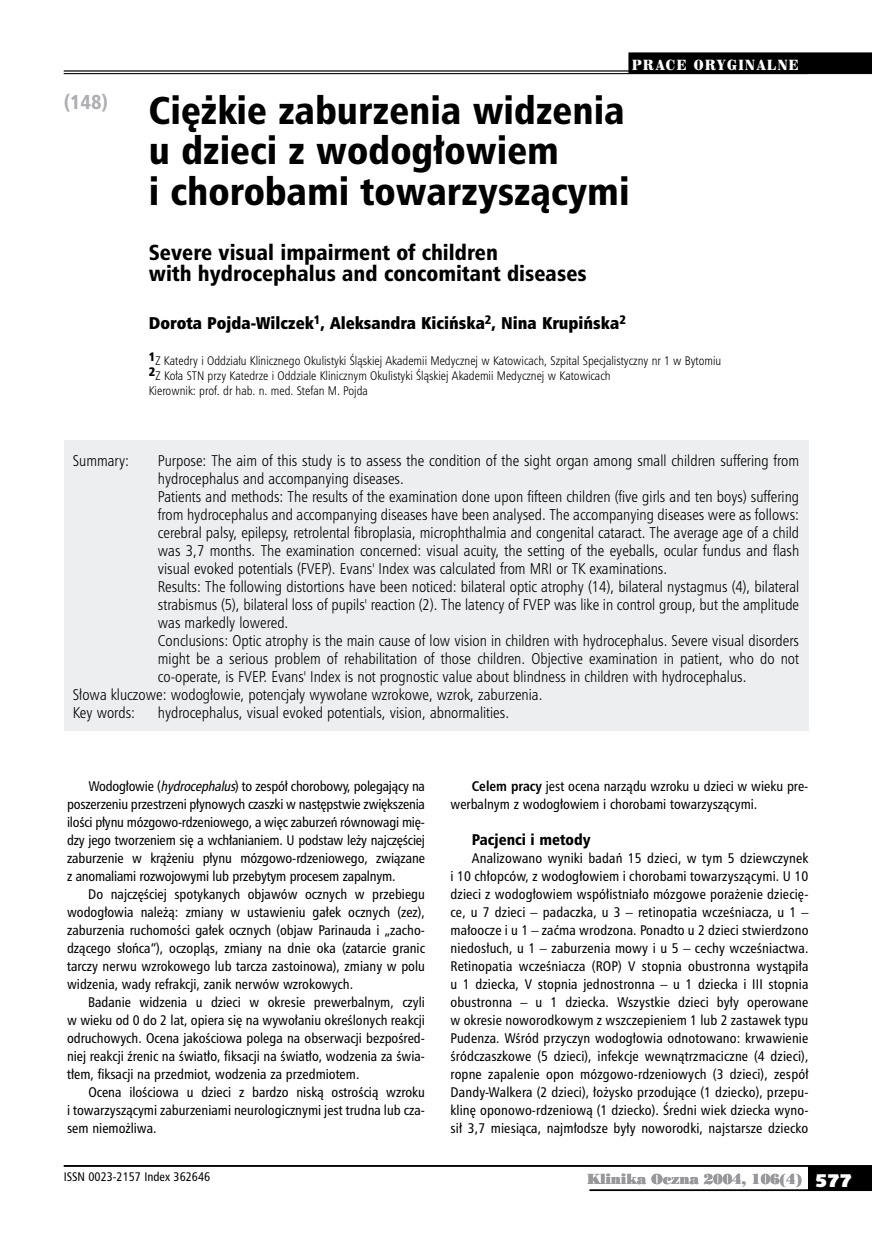
<style>
.page{position:relative;width:872px;height:1234px;background:#fff}
.page>*{position:absolute;margin:0;border:0;box-sizing:border-box;transform-origin:0 0}
.t1{font:37.5px/40.5px "Humnst 777 Blk Cn PL";color:#000}
.t2{font:21px/21px "Humnst 777 Blk Cn PL";color:#000}
.t3{font:19.5px "Humnst 777 Blk Cn PL";color:#aeafb2}
.t4{font:16.5px "Humnst 777 X Blk Cn PL";color:#000}
.t5{font:15px "Humnst 777 Lt Cn PL";color:#000}
.t6{font:15px "Humnst 777 Blk Cn PL";color:#000}
.t7{font:13.5px/18px "Humnst 777 Cn PL";color:#000;text-align:justify}
.t8{font:13.5px "Poster Bodoni PL";letter-spacing:-.015em;color:#98989c}
.t9{font:13.5px "Century 725 Blk PL";letter-spacing:.13em;color:#fff;scale:.8 1}
.t10{font:12px/15px "Humnst 777 Lt Cn PL";color:#000}
.t11{font:12px "Humnst 777 Cn PL";color:#000}
.s1{font-style:italic}
.s2{font-weight:700}
.s3{font-family:"Humanst 531 U Blk PL";font-size:18px;color:#fff}
</style>
<div class="page">
<div style="left:808px;top:1165px;width:64px;height:25px;background:#000"></div>
<hr style="left:64px;top:1164px;width:808px;height:2px;background:#000">
<hr style="left:589px;top:1189px;width:283px;height:1px;background:#000">
<hr style="left:64px;top:71px;width:808px;height:1px;background:#000">
<hr style="left:64px;top:73px;width:808px;height:1px;background:#000">
<div style="left:64px;top:440px;width:744px;height:290px;background:#edeeef"></div>
<div style="left:628px;top:52px;width:244px;height:22px;background:#000"></div>
<h3 class="t3" style="left:64px;top:89px;width:46px">(148)</h3>
<p class="t9" style="left:632px;top:56px;width:210px">PRACE ORYGINALNE</p>
<h1 class="t1" style="left:149px;top:89px;width:482px">Cięż-kie za-bu-rze-nia wi-dze-nia u dzie-ci z wo-do-gło-wiem<br>i cho-ro-ba-mi to-wa-rzy-szą-cy-mi</h1>
<h2 class="t2" style="left:149px;top:241px;width:439px">Se-ve-re vi-su-al im-pa-ir-ment of chil-dren<br>with hy-dro-ce-pha-lus and con-co-mi-tant di-se-ases</h2>
<p class="t4" style="left:149px;top:312px;width:479px">Do-ro-ta Poj-da--Wi-lcz-ek<sup>1</sup>, Alek-san-dra Ki-ciń-ska<sup>2</sup>, Ni-na Kru-piń-ska<sup>2</sup></p>
<p class="t10" style="left:149px;top:353px;width:574px"><sup>1</sup>Z Katedry i Oddziału Klinicznego Okulistyki Śląskiej Akademii Medycznej w Katowicach, Szpital Specjalistyczny nr 1 w Bytomiu<br><sup>2</sup>Z Koła STN przy Katedrze i Oddziale Klinicznym Okulistyki Śląskiej Akademii Medycznej w Katowicach<br>Kierownik: prof. dr hab. n. med. Stefan M. Pojda</p>
<p class="t5" style="left:73px;top:450px;width:58px">Summary:</p>
<p class="t5" style="left:158px;top:450px;width:643px">Purpose: The aim of this study is to assess the condition of the sight organ among small children suffering from</p>
<p class="t5" style="left:158px;top:468px;width:247px">hydrocephalus and accompanying diseases.</p>
<p class="t5" style="left:158px;top:486px;width:643px">Patients and methods: The results of the examination done upon fifteen children (five girls and ten boys) suffering</p>
<p class="t5" style="left:158px;top:504px;width:643px">from hydrocephalus and accompanying diseases have been analysed. The accompanying diseases were as follows:</p>
<p class="t5" style="left:158px;top:522px;width:643px">cerebral palsy, epilepsy, retrolental fibroplasia, microphthalmia and congenital cataract. The average age of a child</p>
<p class="t5" style="left:158px;top:540px;width:643px">was 3,7 months. The examination concerned: visual acuity, the setting of the eyeballs, ocular fundus and flash</p>
<p class="t5" style="left:158px;top:558px;width:511px">visual evoked potentials (FVEP). Evans' Index was calculated from MRI or TK examinations.</p>
<p class="t5" style="left:158px;top:576px;width:643px">Results: The following distortions have been noticed: bilateral optic atrophy (14), bilateral nystagmus (4), bilateral</p>
<p class="t5" style="left:158px;top:594px;width:643px">strabismus (5), bilateral loss of pupils' reaction (2). The latency of FVEP was like in control group, but the amplitude</p>
<p class="t5" style="left:158px;top:612px;width:132px">was markedly lowered.</p>
<p class="t5" style="left:158px;top:630px;width:642px">Conclusions: Optic atrophy is the main cause of low vision in children with hydrocephalus. Severe visual disorders</p>
<p class="t5" style="left:158px;top:648px;width:643px">might be a serious problem of rehabilitation of those children. Objective examination in patient, who do not</p>
<p class="t5" style="left:158px;top:666px;width:590px">co-operate, is FVEP. Evans' Index is not prognostic value about blindness in children with hydrocephalus.</p>
<p class="t5" style="left:73px;top:684px;width:471px">Słowa kluczowe: wodogłowie, potencjały wywołane wzrokowe, wzrok, zaburzenia.</p>
<p class="t5" style="left:73px;top:702px;width:64px">Key words:</p>
<p class="t5" style="left:158px;top:702px;width:353px">hydrocephalus, visual evoked potentials, vision, abnormalities.</p>
<p class="t7" style="left:67px;top:776px;width:359px;text-indent:21px">Wodogłowie (<span class="s1">hydrocephalus</span>) to zespół chorobowy, polegający na poszerzeniu przestrzeni płynowych czaszki w następstwie zwiększenia ilości płynu mózgowo-rdzeniowego, a więc zaburzeń równowagi mię&shy;dzy jego tworzeniem się a wchłanianiem. U podstaw leży najczęściej zaburzenie w krążeniu płynu mózgowo-rdzeniowego, związane z anomaliami rozwojowymi lub przebytym procesem zapalnym.</p>
<p class="t7" style="left:67px;top:884px;width:359px;text-indent:21px">Do najczęściej spotykanych objawów ocznych w przebiegu wodogłowia należą: zmiany w ustawieniu gałek ocznych (zez), zaburzenia ruchomości gałek ocznych (objaw Parinauda i „zacho&shy;dzącego słońca”), oczopląs, zmiany na dnie oka (zatarcie granic tarczy nerwu wzrokowego lub tarcza zastoinowa), zmiany w polu widzenia, wady refrakcji, zanik nerwów wzrokowych.</p>
<p class="t7" style="left:67px;top:992px;width:359px;text-indent:21px">Badanie widzenia u dzieci w okresie prewerbalnym, czyli w wieku od 0 do 2 lat, opiera się na wywołaniu określonych reakcji odruchowych. Ocena jakościowa polega na obserwacji bezpośred&shy;niej reakcji źrenic na światło, fiksacji na światło, wodzenia za świa&shy;tłem, fiksacji na przedmiot, wodzenia za przedmiotem.</p>
<p class="t7" style="left:67px;top:1082px;width:359px;text-indent:21px">Ocena ilościowa u dzieci z bardzo niską ostrością wzroku i towarzyszącymi zaburzeniami neurologicznymi jest trudna lub cza&shy;sem niemożliwa.</p>
<p class="t11" style="left:64px;top:1168px;width:148px">ISSN 0023-2157 Index 362646</p>
<p class="t7" style="left:450px;top:776px;width:358px;text-indent:21px"><span class="s2">Ce-lem pra-cy</span> jest ocena narządu wzroku u dzieci w wieku pre&shy;werbalnym z wodogłowiem i chorobami towarzyszącymi.</p>
<p class="t6" style="left:472px;top:829px;width:120px">Pa-cjen-ci i me-to-dy</p>
<p class="t7" style="left:450px;top:848px;width:359px;text-indent:21px">Analizowano wyniki badań 15 dzieci, w tym 5 dziewczynek i 10 chłopców, z wodogłowiem i chorobami towarzyszącymi. U 10 dzieci z wodogłowiem współistniało mózgowe porażenie dziecię&shy;ce, u 7 dzieci – padaczka, u 3 – retinopatia wcześniacza, u 1 – małoocze i u 1 – zaćma wrodzona. Ponadto u 2 dzieci stwierdzono niedosłuch, u 1 – zaburzenia mowy i u 5 – cechy wcześniactwa.<br>Retinopatia wcześniacza (ROP) V stopnia obustronna wystąpiła u 1 dziecka, V stopnia jednostronna – u 1 dziecka i III stopnia obustronna – u 1 dziecka. Wszystkie dzieci były operowane w okresie noworodkowym z wszczepieniem 1 lub 2 zastawek typu Pudenza. Wśród przyczyn wodogłowia odnotowano: krwawienie śródczaszkowe (5 dzieci), infekcje wewnątrzmaciczne (4 dzieci), ropne zapalenie opon mózgowo-rdzeniowych (3 dzieci), zespół Dandy-Walkera (2 dzieci), łożysko przodujące (1 dziecko), przepu&shy;klinę oponowo-rdzeniową (1 dziecko). Średni wiek dziecka wyno&shy;sił 3,7 miesiąca, najmłodsze były noworodki, najstarsze dziecko</p>
<p class="t8" style="left:587px;top:1169px;width:267px">Klinika Oczna 2004, 106(4) <span class="s3">577</span></p>
</div>
